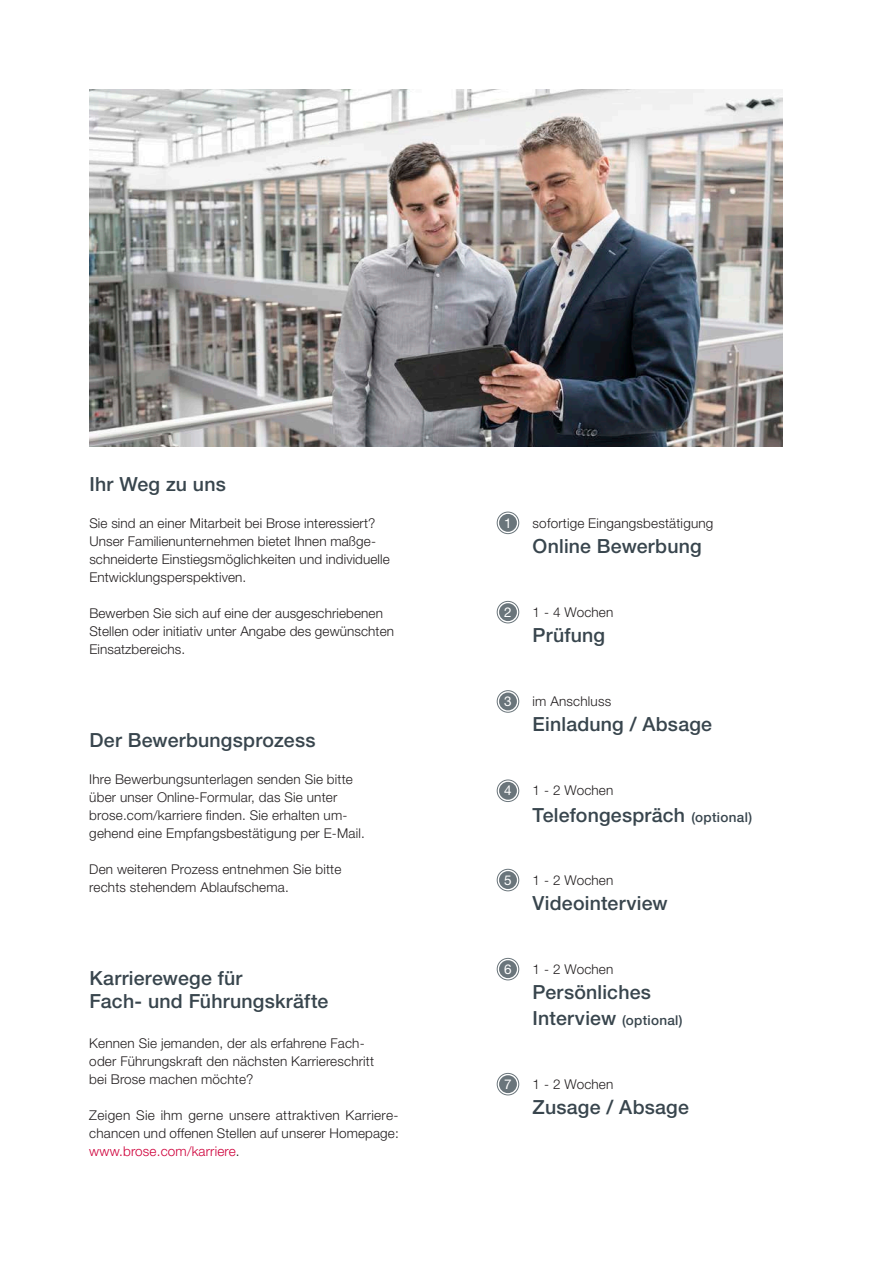
<style>
.page{position:relative;width:872px;height:1263px;background:#fff}
.page>*{position:absolute;margin:0;border:0;box-sizing:border-box;transform-origin:0 0}
.t1{font:500 19.5px/22.5px "Helvetica Neue LT Pro";letter-spacing:.01em;color:#38454d}
.t2{font:300 13.5px/18px "Helvetica Neue LT Pro";letter-spacing:.015em;color:#231f20}
.t3{font:500 13.5px "Helvetica Neue LT Pro";letter-spacing:.02em;color:#38454d}
.t4{font:13.5px "Helvetica Neue LT Pro";color:#fff}
.s1{color:#cf013b}
.s2{font-size:13.5px}
.s3{font-size:19.5px}
</style>
<div class="page">
<img style="left:89px;top:89px;width:693px;height:357px">
<div style="left:499px;top:514px;width:18px;height:18px;background:#6a757b;border-radius:50%"></div>
<div style="left:497px;top:512px;width:22px;height:22px;border:1px solid #6a757b;border-radius:50%"></div>
<div style="left:499px;top:603px;width:18px;height:18px;background:#6a757b;border-radius:50%"></div>
<div style="left:497px;top:601px;width:22px;height:22px;border:1px solid #6a757b;border-radius:50%"></div>
<div style="left:499px;top:692px;width:18px;height:18px;background:#6a757b;border-radius:50%"></div>
<div style="left:497px;top:690px;width:22px;height:23px;border:1px solid #6a757b;border-radius:50%"></div>
<div style="left:499px;top:782px;width:18px;height:18px;background:#6a757b;border-radius:50%"></div>
<div style="left:497px;top:780px;width:22px;height:22px;border:1px solid #6a757b;border-radius:50%"></div>
<div style="left:499px;top:871px;width:18px;height:18px;background:#6a757b;border-radius:50%"></div>
<div style="left:497px;top:869px;width:22px;height:22px;border:1px solid #6a757b;border-radius:50%"></div>
<div style="left:499px;top:960px;width:18px;height:18px;background:#6a757b;border-radius:50%"></div>
<div style="left:497px;top:958px;width:22px;height:22px;border:1px solid #6a757b;border-radius:50%"></div>
<div style="left:499px;top:1075px;width:18px;height:18px;background:#6a757b;border-radius:50%"></div>
<div style="left:497px;top:1073px;width:22px;height:22px;border:1px solid #6a757b;border-radius:50%"></div>
<h1 class="t1" style="left:90px;top:472px;width:138px">Ihr Weg zu uns</h1>
<p class="t2" style="left:89px;top:514px;width:302px">Sie sind an einer Mitarbeit bei Brose interessiert?<br>Unser Familienunternehmen bietet Ihnen maßge&shy;schneiderte Einstiegsmöglichkeiten und individuelle Entwicklungsperspektiven.</p>
<p class="t2" style="left:89px;top:604px;width:306px">Bewerben Sie sich auf eine der ausgeschriebenen<br>Stellen oder initiativ unter Angabe des gewünschten<br>Einsatzbereichs.</p>
<h1 class="t1" style="left:90px;top:728px;width:227px">Der Bewerbungsprozess</h1>
<p class="t2" style="left:89px;top:770px;width:277px">Ihre Bewerbungsunterlagen senden Sie bitte über unser Online-Formular, das Sie unter brose.com/karriere finden. Sie erhalten um&shy;gehend eine Empfangsbestätigung per E-Mail.</p>
<p class="t2" style="left:89px;top:860px;width:253px">Den weiteren Prozess entnehmen Sie bitte rechts stehendem Ablaufschema.</p>
<h1 class="t1" style="left:90px;top:967px;width:240px">Karrierewege für<br>Fach- und Führungskräfte</h1>
<p class="t2" style="left:89px;top:1034px;width:286px">Kennen Sie jemanden, der als erfahrene Fach&shy;oder Führungskraft den nächsten Karriereschritt bei Brose machen möchte?</p>
<p class="t2" style="left:89px;top:1106px;width:311px;text-align:justify">Zeigen Sie ihm gerne unsere attraktiven Karriere&shy;chancen und offenen Stellen auf unserer Homepage: <span class="s1">www.brose.com/karriere</span>.</p>
<p class="t4" style="left:504px;top:514px;width:9px">1</p>
<p class="t2" style="left:532px;top:513px;width:182px">sofortige Eingangsbestätigung</p>
<h1 class="t1" style="left:532px;top:534px;width:170px">Online Bewerbung</h1>
<p class="t4" style="left:504px;top:604px;width:9px">2</p>
<p class="t2" style="left:532px;top:603px;width:82px">1 - 4 Wochen</p>
<h1 class="t1" style="left:532px;top:623px;width:74px">Prüfung</h1>
<p class="t4" style="left:504px;top:693px;width:9px">3</p>
<p class="t2" style="left:532px;top:692px;width:80px">im Anschluss</p>
<h1 class="t1" style="left:532px;top:713px;width:181px">Einladung / Absage</h1>
<p class="t4" style="left:504px;top:782px;width:9px">4</p>
<p class="t2" style="left:532px;top:781px;width:82px">1 - 2 Wochen</p>
<h1 class="t1" style="left:532px;top:803px;width:221px">Telefongespräch <span class="s2">(optional)</span></h1>
<p class="t4" style="left:504px;top:871px;width:9px">5</p>
<p class="t2" style="left:532px;top:871px;width:82px">1 - 2 Wochen</p>
<h1 class="t1" style="left:532px;top:891px;width:137px">Videointerview</h1>
<p class="t4" style="left:504px;top:961px;width:9px">6</p>
<p class="t4" style="left:504px;top:1076px;width:9px">7</p>
<p class="t2" style="left:532px;top:960px;width:82px">1 - 2 Wochen</p>
<h1 class="t1" style="left:532px;top:981px;width:120px">Persönliches</h1>
<p class="t3" style="left:532px;top:1012px;width:151px"><span class="s3">Interview</span> (optional)</p>
<p class="t2" style="left:532px;top:1075px;width:82px">1 - 2 Wochen</p>
<h1 class="t1" style="left:532px;top:1095px;width:158px">Zusage / Absage</h1>
</div>
